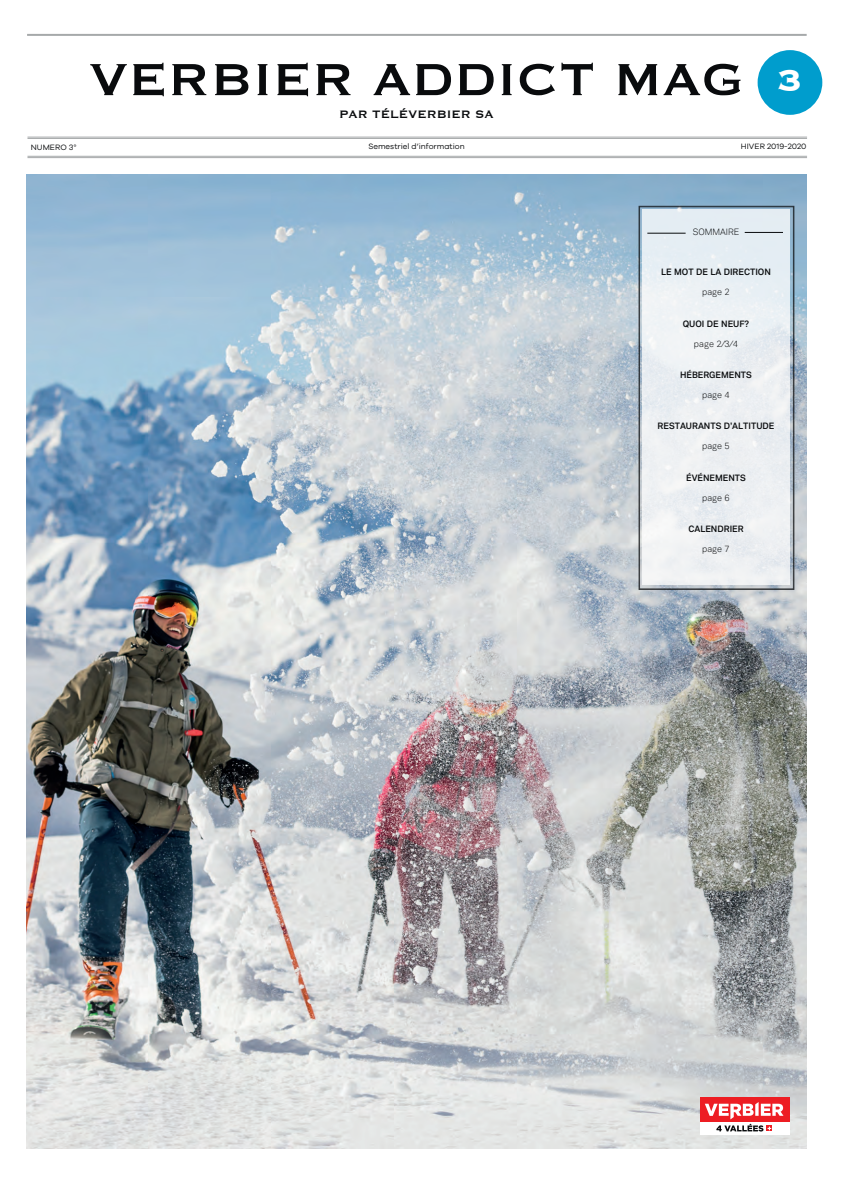
<style>
.page{position:relative;width:841px;height:1192px;background:#fff}
.page>*{position:absolute;margin:0;border:0;box-sizing:border-box;transform-origin:0 0}
.t1{font:59px "Copperplate";color:#090b0d}
.t2{font:700 39.9px "Copperplate";color:#fff}
.t3{font:14px "Copperplate";color:#090b0d}
.t4{font:600 9px "Vaud Display";color:#090b0d}
.t5{font:300 9px "Vaud Display";color:#090b0d}
.t6{font:8px "Galano Grotesque";color:#090b0d}
</style>
<div class="page">
<img style="left:27px;top:174px;width:779px;height:974px">
<div style="left:700px;top:1122px;width:90px;height:12px;background:#fff"></div>
<div style="left:700px;top:1097px;width:90px;height:25px;background:#ed1d23"></div>
<svg style="left:705px;top:1102px;width:78px;height:29px"></svg>
<svg style="left:639px;top:206px;width:155px;height:384px"></svg>
<div style="left:639px;top:207px;width:154px;height:382px;border:1px solid #090b0d"></div>
<hr style="left:27px;top:34px;width:780px;height:2px;background:#a6a9aa">
<hr style="left:27px;top:137px;width:780px;height:1px;background:#a6a9aa">
<hr style="left:27px;top:138px;width:780px;height:1px;background:#a6a9aa">
<hr style="left:27px;top:156px;width:780px;height:1px;background:#a6a9aa">
<hr style="left:27px;top:157px;width:780px;height:1px;background:#a6a9aa">
<div style="left:758px;top:50px;width:64px;height:65px;background:#009dcd;border-radius:50%"></div>
<p class="t1" style="left:89px;top:41px;width:657px">VERBIER ADDICT MAG</p>
<p class="t3" style="left:339px;top:105px;width:156px">PAR TÉLÉVERBIER SA</p>
<p class="t2" style="left:778px;top:54px;width:26px">3</p>
<p class="t6" style="left:31px;top:142px;width:48px">NUMERO 3°</p>
<p class="t6" style="left:368px;top:142px;width:98px">Semestriel d’information</p>
<p class="t6" style="left:741px;top:142px;width:67px">HIVER 2019-2020</p>
<p class="t5" style="left:693px;top:227px;width:48px">SOMMAIRE</p>
<p class="t4" style="left:661px;top:267px;width:111px">LE MOT DE LA DIRECTION</p>
<p class="t5" style="left:702px;top:287px;width:29px">page 2</p>
<p class="t4" style="left:683px;top:318px;width:68px">QUOI DE NEUF?</p>
<p class="t5" style="left:694px;top:338px;width:46px">page 2/3/4</p>
<p class="t4" style="left:680px;top:369px;width:73px">HÉBERGEMENTS</p>
<p class="t5" style="left:702px;top:390px;width:29px">page 4</p>
<p class="t4" style="left:658px;top:421px;width:118px">RESTAURANTS D’ALTITUDE</p>
<p class="t5" style="left:702px;top:441px;width:29px">page 5</p>
<p class="t4" style="left:686px;top:472px;width:61px">ÉVÉNEMENTS</p>
<p class="t5" style="left:702px;top:492px;width:29px">page 6</p>
<p class="t4" style="left:688px;top:523px;width:57px">CALENDRIER</p>
<p class="t5" style="left:702px;top:544px;width:29px">page 7</p>
</div>
